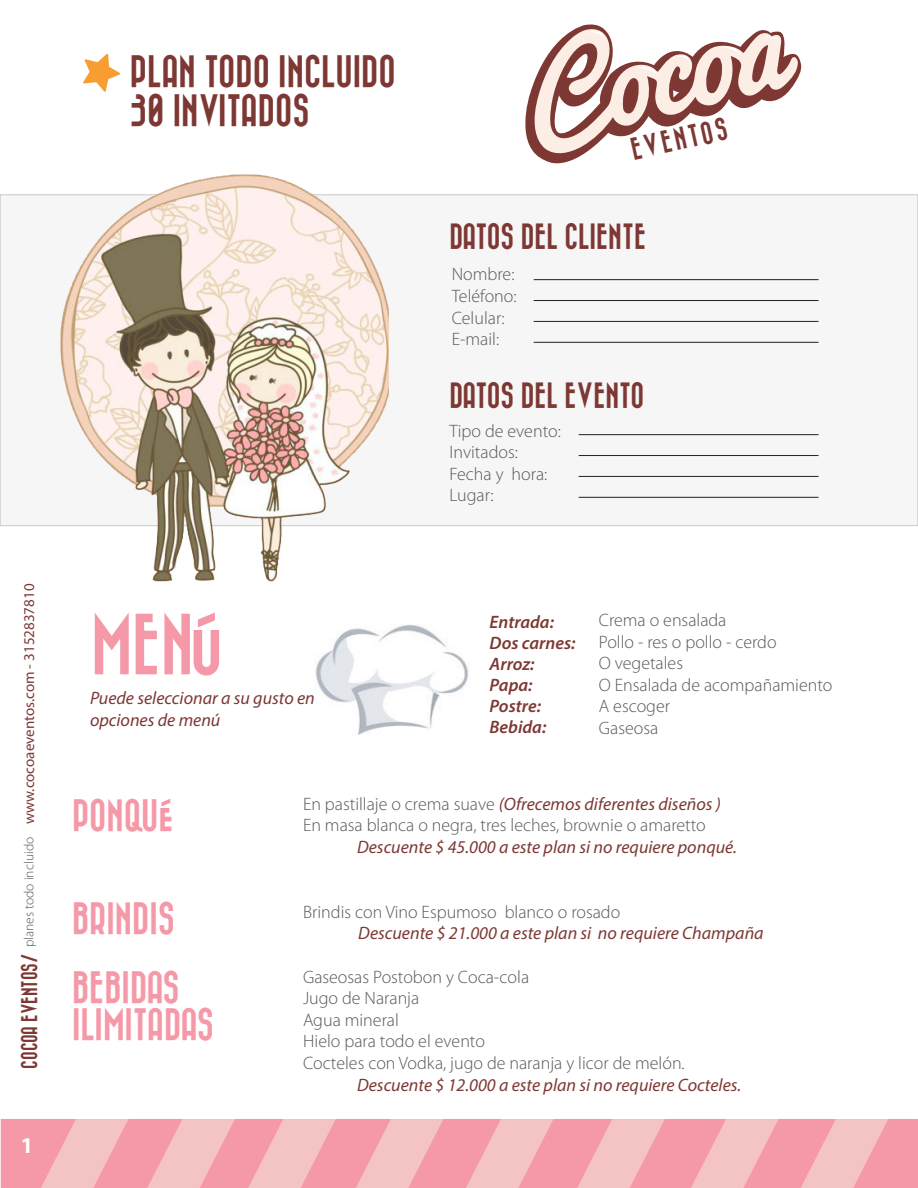
<style>
.page{position:relative;width:918px;height:1188px;background:#fff}
.page>*{position:absolute;margin:0;border:0;box-sizing:border-box;transform-origin:0 0}
.texto{font:63px "Bazar";color:#f599a8}
.texto-2{font:33px "Bazar";color:#f599a8}
.texto-3{font:33px "Bazar";color:#7d3834}
.texto-4{font:26.25px "Bazar";color:#7d3834}
.texto-5{font:22.95px "Bazar";color:#7d3834}
.t1{font:700 22.5px "Myriad Pro";color:#fff}
.texto-6{font:300 18px "Myriad Pro";color:#57585a}
.texto-7{font:italic 18px/21.6px "Myriad Pro";color:#7d3834}
.texto_regular{font:italic 600 18px/21px "Myriad Pro";color:#7d3834}
.t2{font:15px "Myriad Pro";color:#7d3834}
.s1{font-family:"Bazar";font-size:16.5px}
.s2{font-weight:300;font-size:13.5px;color:#57585a}
.s3{font-weight:300;font-style:normal;color:#57585a}
</style>
<div class="page">
<svg style="left:0;top:1119px;width:918px;height:69px;background:#f4acb5"></svg>
<div style="left:0;top:195px;width:918px;height:331px;background:#f5f5f6;border:1px solid #bebfc2"></div>
<hr style="left:579px;top:434px;width:240px;height:1px;background:#231f20">
<hr style="left:579px;top:455px;width:240px;height:1px;background:#231f20">
<hr style="left:579px;top:476px;width:240px;height:1px;background:#231f20">
<hr style="left:534px;top:279px;width:285px;height:1px;background:#231f20">
<hr style="left:534px;top:300px;width:285px;height:1px;background:#231f20">
<hr style="left:534px;top:321px;width:285px;height:1px;background:#231f20">
<hr style="left:534px;top:342px;width:285px;height:1px;background:#231f20">
<hr style="left:579px;top:497px;width:240px;height:1px;background:#231f20">
<img style="left:53px;top:174px;width:336px;height:408px">
<svg style="left:525px;top:24px;width:277px;height:140px"></svg>
<svg style="left:533px;top:25px;width:265px;height:132px"></svg>
<svg style="left:83px;top:54px;width:37px;height:38px"></svg>
<img style="left:315px;top:625px;width:154px;height:110px">
<p class="t2" style="left:20px;top:1069px;width:486px;rotate:-90deg"><span class="s1">COCOA EVENTOS/</span> <span class="s2">planes todo incluido</span> www.cocoaeventos.com - 3152837810</p>
<p class="t1" style="left:21px;top:1131px;width:14px">1</p>
<p class="texto-3" style="left:130px;top:54px;width:267px">PLAN TODO INCLUIDO</p>
<p class="texto-3" style="left:130px;top:94px;width:181px">30 INVITADOS</p>
<p class="texto" style="left:91px;top:612px;width:133px">MENÚ</p>
<p class="texto-7" style="left:90px;top:687px;width:226px">Puede seleccionar a su gusto en opciones de menú</p>
<p class="texto-5" style="left:629px;top:138px;width:100px;rotate:-12deg">EVENTOS</p>
<p class="texto-4" style="left:450px;top:223px;width:198px">DATOS DEL CLIENTE</p>
<p class="texto-6" style="left:452px;top:263px;width:64px">Nombre:</p>
<p class="texto-6" style="left:452px;top:285px;width:66px">Teléfono:</p>
<p class="texto-6" style="left:452px;top:307px;width:55px">Celular:</p>
<p class="texto-6" style="left:452px;top:328px;width:49px">E-mail:</p>
<p class="texto-4" style="left:450px;top:382px;width:196px">DATOS DEL EVENTO</p>
<p class="texto-6" style="left:450px;top:420px;width:113px">Tipo de evento:</p>
<p class="texto-6" style="left:450px;top:441px;width:70px">Invitados:</p>
<p class="texto-6" style="left:450px;top:463px;width:99px">Fecha y hora:</p>
<p class="texto-6" style="left:450px;top:485px;width:46px">Lugar:</p>
<p class="texto_regular" style="left:490px;top:611px;width:66px">Entrada:</p>
<p class="texto_regular" style="left:490px;top:632px;width:87px">Dos carnes:<br>Arroz:</p>
<p class="texto_regular" style="left:490px;top:674px;width:44px">Papa:</p>
<p class="texto_regular" style="left:490px;top:695px;width:53px">Postre:</p>
<p class="texto_regular" style="left:490px;top:716px;width:58px">Bebida:</p>
<p class="texto-6" style="left:599px;top:609px;width:129px">Crema o ensalada</p>
<p class="texto-6" style="left:599px;top:631px;width:179px">Pollo - res o pollo - cerdo</p>
<p class="texto-6" style="left:599px;top:652px;width:86px">O vegetales</p>
<p class="texto-6" style="left:599px;top:674px;width:235px">O Ensalada de acompañamiento</p>
<p class="texto-6" style="left:599px;top:696px;width:73px">A escoger</p>
<p class="texto-6" style="left:599px;top:717px;width:61px">Gaseosa</p>
<p class="texto-2" style="left:72px;top:798px;width:103px">PONQUÉ</p>
<p class="texto-2" style="left:72px;top:901px;width:105px">BRINDIS</p>
<p class="texto-2" style="left:72px;top:971px;width:109px">BEBIDAS</p>
<p class="texto-2" style="left:72px;top:1008px;width:144px">ILIMITADAS</p>
<p class="texto-7" style="left:303px;top:793px;width:419px"><span class="s3">En pastillaje o crema suave</span> (Ofrecemos diferentes diseños )</p>
<p class="texto-6" style="left:303px;top:814px;width:404px">En masa blanca o negra, tres leches, brownie o amaretto</p>
<p class="texto-7" style="left:357px;top:836px;width:381px">Descuente $ 45.000 a este plan si no requiere ponqué.</p>
<p class="texto-6" style="left:303px;top:901px;width:319px">Brindis con Vino Espumoso blanco o rosado</p>
<p class="texto-7" style="left:358px;top:922px;width:407px">Descuente $ 21.000 a este plan si no requiere Champaña</p>
<p class="texto-6" style="left:303px;top:966px;width:228px">Gaseosas Postobon y Coca-cola</p>
<p class="texto-6" style="left:303px;top:987px;width:118px">Jugo de Naranja</p>
<p class="texto-6" style="left:303px;top:1009px;width:97px">Agua mineral</p>
<p class="texto-6" style="left:303px;top:1030px;width:184px">Hielo para todo el evento</p>
<p class="texto-6" style="left:303px;top:1052px;width:383px">Cocteles con Vodka, jugo de naranja y licor de melón.</p>
<p class="texto-7" style="left:357px;top:1073px;width:386px">Descuente $ 12.000 a este plan si no requiere Cocteles.</p>
</div>
